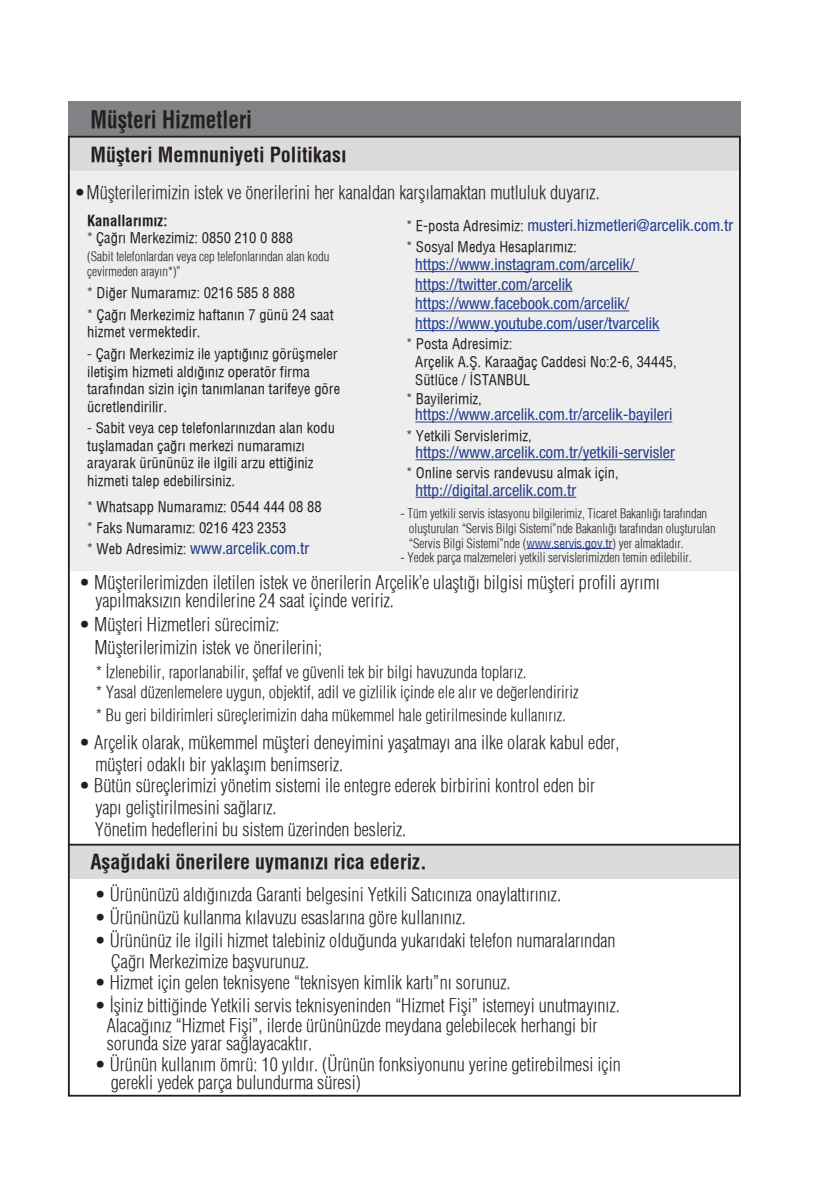
<style>
.page{position:relative;width:840px;height:1191px;background:#fff}
.page>*{position:absolute;margin:0;border:0;box-sizing:border-box;transform-origin:0 0}
.t1{font:700 23.2px "Helvetica Cond";color:#231f20;scale:.92 1}
.t2{font:700 20px "Helvetica Cond";color:#231f20}
.t3{font:300 18.2px/21.8px "Helvetica Cond";color:#231f20}
.t4{font:condensed 16.4px/19.6px "Helvetica Neue LT Pro";color:#253f8e}
.t5{font:300 16.4px "Helvetica Cond";color:#231f20}
.t6{font:700 14.8px "Helvetica Cond";color:#231f20}
.t7{font:500 14.6px/17.4px "Helvetica Cond";color:#231f20}
.t8{font:300 12.8px/15.2px "Helvetica Cond";color:#231f20}
.t9{font:300 12.6px/15.2px "Helvetica Cond";color:#231f20}
.s1{font-weight:300}
.s2{font-family:"Helvetica Cond";font-weight:300;font-stretch:normal;font-size:14.6px;color:#231f20}
.s3{font-family:"Helvetica Cond";font-weight:500;font-stretch:normal;font-size:14.6px;color:#231f20}
.s4{font-weight:500;color:#253f8e}
</style>
<div class="page">
<div style="left:68px;top:102px;width:672px;height:34px;background:#808285"></div>
<div style="left:69px;top:844px;width:670px;height:35px;background:#dcdbda"></div>
<div style="left:69px;top:137px;width:670px;height:34px;background:#dcdbda"></div>
<div style="left:71px;top:171px;width:666px;height:400px;background:#eeeeef"></div>
<hr style="left:404px;top:843px;width:336px;height:2px;background:#231f20">
<hr style="left:68px;top:843px;width:336px;height:2px;background:#231f20">
<hr style="left:415px;top:271px;width:223px;height:1px;background:#253f8e">
<hr style="left:415px;top:291px;width:157px;height:1px;background:#253f8e">
<hr style="left:415px;top:310px;width:214px;height:1px;background:#253f8e">
<hr style="left:415px;top:330px;width:244px;height:1px;background:#253f8e">
<hr style="left:415px;top:421px;width:257px;height:1px;background:#253f8e">
<hr style="left:415px;top:459px;width:259px;height:1px;background:#253f8e">
<hr style="left:415px;top:497px;width:161px;height:1px;background:#253f8e">
<hr style="left:526px;top:548px;width:86px;height:1px;background:#253f8e">
<p class="t1" style="left:90px;top:105px;width:177px">Müşteri Hizmetleri</p>
<p class="t2" style="left:90px;top:143px;width:257px">Müşteri Memnuniyeti Politikası</p>
<p class="t3" style="left:74px;top:181px;width:526px">•Müşterilerimizin istek ve önerilerini her kanaldan karşılamaktan mutluluk duyarız.</p>
<p class="t6" style="left:87px;top:211px;width:82px">Kanallarımız:</p>
<p class="t7" style="left:87px;top:228px;width:207px"><span class="s1">*</span> Çağrı Merkezimiz: 0850 210 0 888</p>
<p class="t8" style="left:87px;top:248px;width:244px">(Sabit telefonlardan veya cep telefonlarından alan kodu çevirmeden arayın*)”</p>
<p class="t7" style="left:87px;top:281px;width:248px;line-height:21.6px"><span class="s1">*</span> Diğer Numaramız: 0216 585 8 888<br><span class="s1">*</span> Çağrı Merkezimiz haftanın 7 günü 24 saat</p>
<p class="t7" style="left:87px;top:323px;width:115px">hizmet vermektedir.</p>
<p class="t7" style="left:87px;top:345px;width:254px"><span class="s1">-</span> Çağrı Merkezimiz ile yaptığınız görüşmeler iletişim hizmeti aldığınız operatör firma tarafından sizin için tanımlanan tarifeye göre ücretlendirilir.</p>
<p class="t7" style="left:87px;top:419px;width:249px"><span class="s1">-</span> Sabit veya cep telefonlarınızdan alan kodu tuşlamadan çağrı merkezi numaramızı arayarak ürününüz ile ilgili arzu ettiğiniz hizmeti talep edebilirsiniz.</p>
<p class="t7" style="left:87px;top:495px;width:236px;line-height:21.8px"><span class="s1">*</span> Whatsapp Numaramız: 0544 444 08 88 <span class="s1">*</span> Faks Numaramız: 0216 423 2353</p>
<p class="t4" style="left:406px;top:215px;width:328px"><span class="s2">*</span> <span class="s3">E-posta Adresimiz:</span> musteri.hizmetleri@arcelik.com.tr</p>
<p class="t7" style="left:406px;top:237px;width:171px"><span class="s1">*</span> Sosyal Medya Hesaplarımız:</p>
<p class="t4" style="left:415px;top:254px;width:246px">https://www.instagram.com/arcelik/ https://twitter.com/arcelik https://www.facebook.com/arcelik/ https://www.youtube.com/user/tvarcelik</p>
<p class="t7" style="left:415px;top:334px;width:263px;line-height:18.2px;text-indent:-9px"><span class="s1">*</span> Posta Adresimiz:<br>Arçelik A.Ş. Karaağaç Caddesi No:2-6, 34445,<br>Sütlüce / İSTANBUL</p>
<p class="t7" style="left:406px;top:390px;width:77px"><span class="s1">*</span> Bayilerimiz,</p>
<p class="t7" style="left:406px;top:427px;width:126px"><span class="s1">*</span> Yetkili Servislerimiz,</p>
<p class="t4" style="left:415px;top:405px;width:258px">https://www.arcelik.com.tr/arcelik-bayileri</p>
<p class="t4" style="left:415px;top:442px;width:261px">https://www.arcelik.com.tr/yetkili-servisler</p>
<p class="t7" style="left:406px;top:464px;width:213px"><span class="s1">*</span> Online servis randevusu almak için,</p>
<p class="t4" style="left:415px;top:480px;width:162px">http://digital.arcelik.com.tr</p>
<p class="t9" style="left:408px;top:505px;width:308px;text-indent:-8px">- Tüm yetkili servis istasyonu bilgilerimiz, Ticaret Bakanlığı tarafından oluşturulan “Servis Bilgi Sistemi”nde Bakanlığı tarafından oluşturulan “Servis Bilgi Sistemi”nde (<span class="s4">www.servis.gov.tr</span>) yer almaktadır.</p>
<p class="t9" style="left:400px;top:550px;width:293px">- Yedek parça malzemeleri yetkili servislerimizden temin edilebilir.</p>
<p class="t4" style="left:87px;top:538px;width:223px"><span class="s2">*</span> <span class="s3">Web Adresimiz:</span> www.arcelik.com.tr</p>
<p class="t3" style="left:95px;top:573px;width:565px;line-height:18.2px;text-indent:-16px">• Müşterilerimizden iletilen istek ve önerilerin Arçelik’e ulaştığı bilgisi müşteri profili ayrımı yapılmaksızın kendilerine 24 saat içinde veririz.</p>
<p class="t3" style="left:94px;top:613px;width:229px;line-height:22.6px;text-indent:-15px">• Müşteri Hizmetleri sürecimiz:<br>Müşterilerimizin istek ve önerilerini;</p>
<p class="t5" style="left:96px;top:683px;width:484px">* Yasal düzenlemelere uygun, objektif, adil ve gizlilik içinde ele alır ve değerlendiririz</p>
<p class="t5" style="left:96px;top:662px;width:432px">* İzlenebilir, raporlanabilir, şeffaf ve güvenli tek bir bilgi havuzunda toplarız.</p>
<p class="t5" style="left:96px;top:705px;width:471px">* Bu geri bildirimleri süreçlerimizin daha mükemmel hale getirilmesinde kullanırız.</p>
<p class="t3" style="left:95px;top:731px;width:525px;text-indent:-16px">• Arçelik olarak, mükemmel müşteri deneyimini yaşatmayı ana ilke olarak kabul eder, müşteri odaklı bir yaklaşım benimseriz.</p>
<p class="t3" style="left:95px;top:774px;width:502px;text-indent:-15px">• Bütün süreçlerimizi yönetim sistemi ile entegre ederek birbirini kontrol eden bir yapı geliştirilmesini sağlarız.<br>Yönetim hedeflerini bu sistem üzerinden besleriz.</p>
<p class="t2" style="left:90px;top:849px;width:337px">Aşağıdaki önerilere uymanızı rica ederiz.</p>
<p class="t3" style="left:95px;top:883px;width:467px">• Ürününüzü aldığınızda Garanti belgesini Yetkili Satıcınıza onaylattırınız.</p>
<p class="t3" style="left:95px;top:906px;width:372px">• Ürününüzü kullanma kılavuzu esaslarına göre kullanınız.</p>
<p class="t3" style="left:111px;top:929px;width:506px;text-indent:-16px">• Ürününüz ile ilgili hizmet talebiniz olduğunda yukarıdaki telefon numaralarından<br>Çağrı Merkezimize başvurunuz.</p>
<p class="t3" style="left:95px;top:971px;width:417px">• Hizmet için gelen teknisyene “teknisyen kimlik kartı”nı sorunuz.</p>
<p class="t3" style="left:95px;top:995px;width:526px;line-height:20px;text-align:center">• İşiniz bittiğinde Yetkili servis teknisyeninden “Hizmet Fişi” istemeyi unutmayınız.<br>Alacağınız “Hizmet Fişi”, ilerde ürününüzde meydana gelebilecek herhangi bir</p>
<p class="t3" style="left:107px;top:1032px;width:207px">sorunda size yarar sağlayacaktır.</p>
<p class="t3" style="left:111px;top:1055px;width:511px;line-height:18.2px;text-indent:-16px">• Ürünün kullanım ömrü: 10 yıldır. (Ürünün fonksiyonunu yerine getirebilmesi için gerekli yedek parça bulundurma süresi)</p>
</div>
